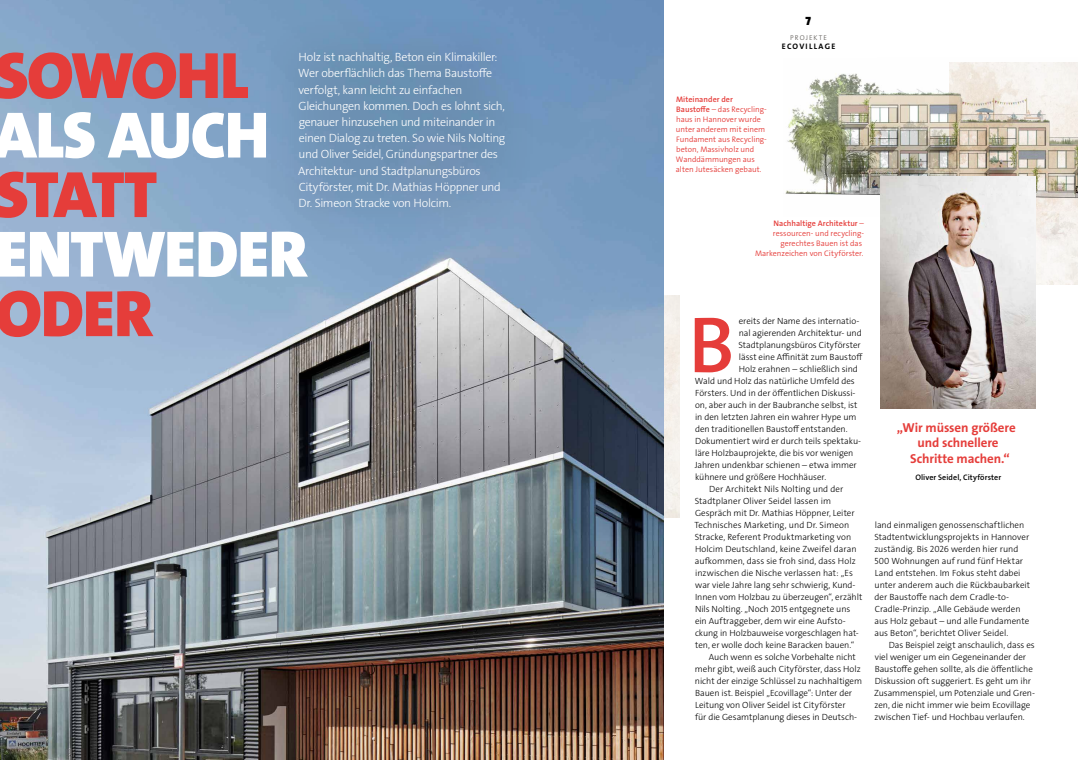
<style>
.page{position:relative;width:1078px;height:760px;background:#fff}
.page>*{position:absolute;margin:0;border:0;box-sizing:border-box;transform-origin:0 0}
.t1{font:80.1px "The Sans LP6 Se Bld";color:#e53d3a}
.t2{font:900 66.1px "The Sans LP9";letter-spacing:-.015em;color:#e53d3a}
.t3{font:900 66.1px "The Sans LP9";letter-spacing:-.02em;color:#fff}
.t4{font:13px/15.6px "The Sans LP7 Bld";letter-spacing:-.005em;color:#e53d3a;text-align:center}
.t5{font:12px/16.2px "The Sans LP3 Lig";letter-spacing:-.03em;color:#fff}
.t6{font:900 12px "The Sans LP9";color:#000}
.t7{font:9px/12px "The Sans LP3 Lig";letter-spacing:-.005em;color:#000}
.t8{font:8px/10px "The Sans LP4 Se Lig";color:#e53d3a}
.t9{font:8px "The Sans LP6 Se Bld";letter-spacing:.005em;color:#e53d3a}
.t10{font:8px "The Sans LP6 Se Bld";letter-spacing:.01em;color:#000}
.t11{font:8px "The Sans LP7 Bld";letter-spacing:.15em;color:#000}
.t12{font:7px "The Sans LP3 Lig";letter-spacing:.15em;color:#55524e}
.s1{font-family:"The Sans LP6 Se Bld"}
.s2{font-family:"The Sans LP4 Se Lig"}
</style>
<div class="page">
<img style="left:663px;top:296px;width:16px;height:222px">
<img style="left:0;top:0;width:663px;height:760px">
<img style="left:785px;top:73px;width:164px;height:122px">
<img style="left:949px;top:62px;width:128px;height:222px">
<img style="left:880px;top:176px;width:155px;height:232px">
<div style="left:257px;top:11px;width:287px;height:239px;background:#000;opacity:.3"></div>
<p class="t5" style="left:298px;top:49px;width:209px">Holz ist nachhaltig, Beton ein Klimakiller:<br>Wer oberflächlich das Thema Baustoffe verfolgt, kann leicht zu einfachen Gleichungen kommen. Doch es lohnt sich, genauer hinzusehen und miteinander in einen Dialog zu treten. So wie Nils Nolting und Oliver Seidel, Gründungspartner des Architektur- und Stadtplanungsbüros Cityförster, mit Dr. Mathias Höppner und Dr. Simeon Stracke von Holcim.</p>
<h2 class="t2" style="left:-5px;top:33px;width:255px">SOWOHL</h2>
<h2 class="t3" style="left:-6px;top:93px;width:276px">ALS AUCH</h2>
<h2 class="t2" style="left:-5px;top:152px;width:164px">STATT</h2>
<h2 class="t3" style="left:-4px;top:212px;width:313px">ENTWEDER</h2>
<h2 class="t2" style="left:-5px;top:271px;width:159px">ODER</h2>
<h3 class="t6" style="left:805px;top:14px;width:7px">7</h3>
<p class="t12" style="left:790px;top:33px;width:38px">PROJEKTE</p>
<p class="t11" style="left:781px;top:41px;width:55px">ECOVILLAGE</p>
<p class="t9" style="left:676px;top:94px;width:58px">Miteinander der</p>
<p class="t8" style="left:675px;top:104px;width:92px"><span class="s1">Baustoffe</span> – das Recycling&shy;haus in Hannover wurde unter anderem mit einem<br>Fundament aus Recycling&shy;beton, Massivholz und<br>Wanddämmungen aus alten Jutesäcken gebaut.</p>
<p class="t9" style="left:773px;top:218px;width:92px">Nachhaltige Architektur <span class="s2">–</span></p>
<p class="t8" style="left:754px;top:228px;width:110px;text-align:right">ressourcen- und recycling&shy;gerechtes Bauen ist das<br>Markenzeichen von Cityförster.</p>
<h1 class="t1" style="left:688px;top:294px;width:47px">B</h1>
<p class="t7" style="left:738px;top:315px;width:122px">ereits der Name des internatio-</p>
<p class="t7" style="left:738px;top:327px;width:124px">nal agierenden Architektur- und</p>
<p class="t7" style="left:738px;top:339px;width:124px">Stadtplanungsbüros Cityförster</p>
<p class="t7" style="left:738px;top:351px;width:125px">lässt eine Affinität zum Baustoff</p>
<p class="t7" style="left:738px;top:363px;width:121px">Holz erahnen – schließlich sind</p>
<p class="t7" style="left:694px;top:375px;width:161px">Wald und Holz das natürliche Umfeld des</p>
<p class="t7" style="left:695px;top:387px;width:162px">Försters. Und in der öffentlichen Diskussi-</p>
<p class="t7" style="left:694px;top:399px;width:164px">on, aber auch in der Baubranche selbst, ist</p>
<p class="t7" style="left:695px;top:411px;width:163px">in den letzten Jahren ein wahrer Hype um</p>
<p class="t7" style="left:694px;top:423px;width:154px">den traditionellen Baustoff entstanden.</p>
<p class="t7" style="left:695px;top:435px;width:167px">Dokumentiert wird er durch teils spektaku-</p>
<p class="t7" style="left:695px;top:447px;width:160px">läre Holzbauprojekte, die bis vor wenigen</p>
<p class="t7" style="left:694px;top:459px;width:164px">Jahren undenkbar schienen – etwa immer</p>
<p class="t7" style="left:695px;top:471px;width:133px">kühnere und größere Hochhäuser.</p>
<p class="t7" style="left:709px;top:483px;width:135px">Der Architekt Nils Nolting und der</p>
<p class="t7" style="left:694px;top:495px;width:138px">Stadtplaner Oliver Seidel lassen im</p>
<p class="t7" style="left:694px;top:507px;width:161px">Gespräch mit Dr. Mathias Höppner, Leiter</p>
<p class="t7" style="left:694px;top:519px;width:156px">Technisches Marketing, und Dr. Simeon</p>
<p class="t7" style="left:694px;top:531px;width:158px">Stracke, Referent Produktmarketing von</p>
<p class="t7" style="left:695px;top:543px;width:163px">Holcim Deutschland, keine Zweifel daran</p>
<p class="t7" style="left:694px;top:555px;width:162px">aufkommen, dass sie froh sind, dass Holz</p>
<p class="t7" style="left:695px;top:567px;width:159px">inzwischen die Nische verlassen hat: „Es</p>
<p class="t7" style="left:695px;top:579px;width:161px">war viele Jahre lang sehr schwierig, Kund-</p>
<p class="t7" style="left:695px;top:591px;width:169px">Innen vom Holzbau zu überzeugen“, erzählt</p>
<p class="t7" style="left:695px;top:603px;width:157px">Nils Nolting. „Noch 2015 entgegnete uns</p>
<p class="t7" style="left:694px;top:615px;width:152px">ein Auftraggeber, dem wir eine Aufsto-</p>
<p class="t7" style="left:694px;top:627px;width:165px">ckung in Holzbauweise vorgeschlagen hat-</p>
<p class="t7" style="left:695px;top:639px;width:161px">ten, er wolle doch keine Baracken bauen.“</p>
<p class="t7" style="left:708px;top:651px;width:148px">Auch wenn es solche Vorbehalte nicht</p>
<p class="t7" style="left:694px;top:663px;width:167px">mehr gibt, weiß auch Cityförster, dass Holz</p>
<p class="t7" style="left:694px;top:675px;width:168px">nicht der einzige Schlüssel zu nachhaltigem</p>
<p class="t7" style="left:695px;top:687px;width:158px">Bauen ist. Beispiel „Ecovillage“: Unter der</p>
<p class="t7" style="left:695px;top:699px;width:152px">Leitung von Oliver Seidel ist Cityförster</p>
<p class="t7" style="left:695px;top:711px;width:163px">für die Gesamtplanung dieses in Deutsch-</p>
<h3 class="t4" style="left:896px;top:420px;width:120px">„Wir müssen größere und schnellere<br>Schritte machen.“</h3>
<p class="t10" style="left:915px;top:472px;width:87px">Oliver Seidel, Cityförster</p>
<p class="t7" style="left:874px;top:519px;width:157px">land einmaligen genossenschaftlichen Stadtentwicklungsprojekts in Hannover zuständig. Bis 2026 werden hier rund 500 Wohnungen auf rund fünf Hektar Land entstehen. Im Fokus steht dabei unter anderem auch die Rückbaubarkeit der Baustoffe nach dem Cradle-to-Cradle-Prinzip. „Alle Gebäude werden aus Holz gebaut – und alle Fundamente aus Beton“, berichtet Oliver Seidel.</p>
<p class="t7" style="left:873px;top:639px;width:162px;text-indent:15px">Das Beispiel zeigt anschaulich, dass es viel weniger um ein Gegeneinander der Baustoffe gehen sollte, als die öffentliche Diskussion oft suggeriert. Es geht um ihr Zusammenspiel, um Potenziale und Gren&shy;zen, die nicht immer wie beim Ecovillage zwischen Tief- und Hochbau verlaufen.</p>
</div>
